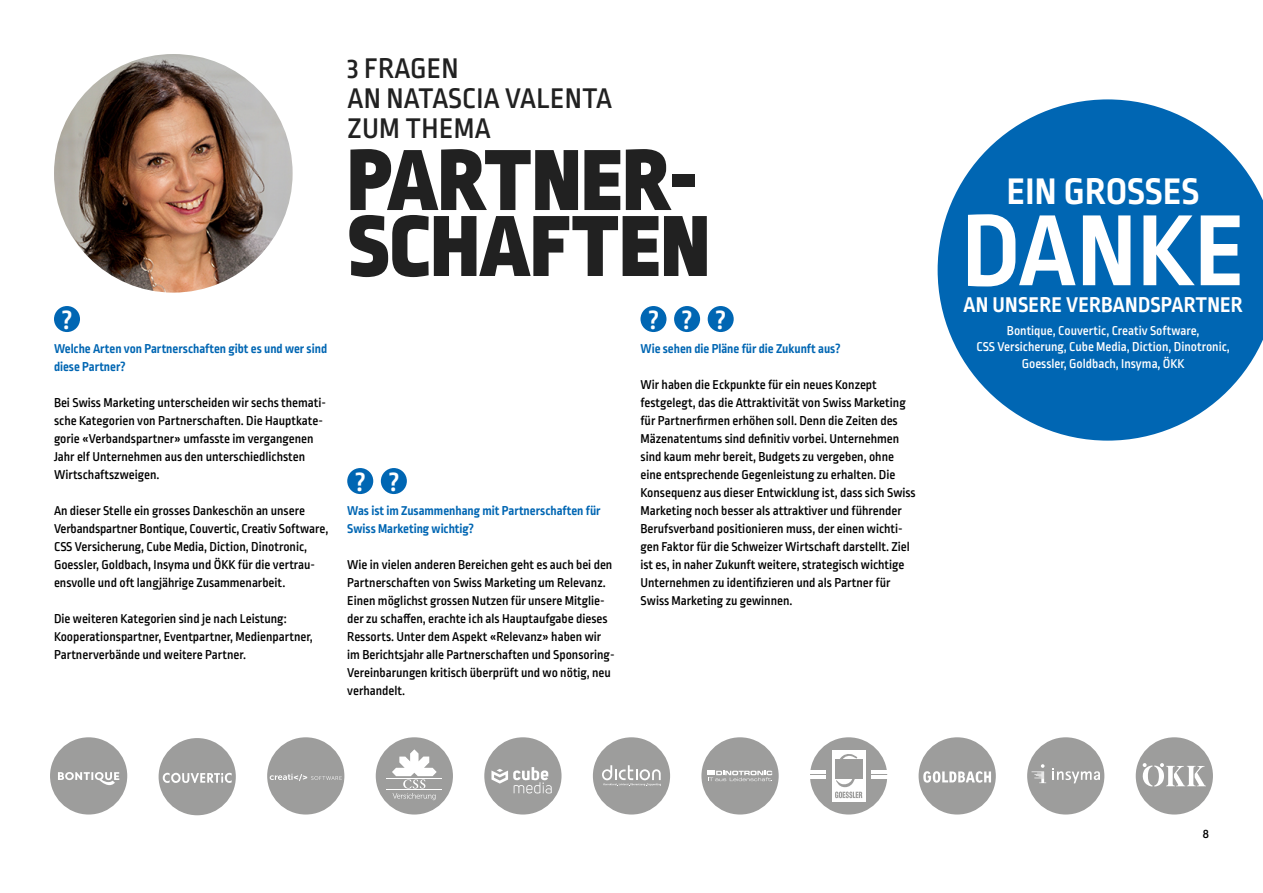
<style>
.page{position:relative;width:1263px;height:893px;background:#fff}
.page>*{position:absolute;margin:0;border:0;box-sizing:border-box;transform-origin:0 0}
.t1{font:700 106.5px "Ropa Sans Pro";letter-spacing:.005em;color:#fff}
.t2{font:900 91.5px/66px "Ropa Sans Pro";letter-spacing:.01em;color:#212121}
.t3{font:700 39px "Ropa Sans Pro";letter-spacing:.01em;color:#fff}
.t4{font:500 30px/30px "Ropa Sans Pro";letter-spacing:.01em;color:#212121}
.t5{font:700 26.7px "Ropa Sans Pro";color:#fff}
.t6{font:700 22.5px "Ropa Sans Pro";letter-spacing:.01em;color:#fff}
.t7{font:500 13.5px/18px "Ropa Sans Pro";color:#000}
.t8{font:700 13.5px/18px "Ropa Sans Pro";color:#0066b3}
.t9{font:500 13.5px/16.5px "Ropa Sans Pro";color:#fff;text-align:center}
</style>
<div class="page">
<img style="left:54px;top:54px;width:239px;height:239px;border-radius:119px">
<div style="left:54px;top:306px;width:26px;height:26px;background:#0066b3;border-radius:50%"></div>
<div style="left:381px;top:468px;width:26px;height:26px;background:#0066b3;border-radius:50%"></div>
<div style="left:347px;top:468px;width:26px;height:26px;background:#0066b3;border-radius:50%"></div>
<div style="left:674px;top:306px;width:26px;height:26px;background:#0066b3;border-radius:50%"></div>
<div style="left:640px;top:306px;width:26px;height:26px;background:#0066b3;border-radius:50%"></div>
<div style="left:708px;top:306px;width:26px;height:26px;background:#0066b3;border-radius:50%"></div>
<svg style="left:938px;top:99px;width:325px;height:342px;fill:#0066b3"></svg>
<div style="left:267px;top:737px;width:77px;height:77px;background:#9d9d9c;border-radius:50%"></div>
<svg style="left:270px;top:774px;width:72px;height:7px"></svg>
<div style="left:593px;top:737px;width:77px;height:77px;background:#9d9d9c;border-radius:50%"></div>
<svg style="left:602px;top:765px;width:59px;height:21px"></svg>
<div style="left:50px;top:737px;width:77px;height:77px;background:#9d9d9c;border-radius:50%"></div>
<svg style="left:58px;top:772px;width:61px;height:13px"></svg>
<div style="left:376px;top:737px;width:77px;height:77px;background:#9d9d9c;border-radius:50%"></div>
<hr style="left:386px;top:789px;width:56px;height:1px;background:#fff">
<hr style="left:386px;top:778px;width:56px;height:1px;background:#fff">
<svg style="left:392px;top:749px;width:45px;height:51px"></svg>
<div style="left:810px;top:737px;width:77px;height:77px;background:#9d9d9c;border-radius:50%"></div>
<hr style="left:808px;top:770px;width:18px;height:4px;background:#fff">
<hr style="left:808px;top:775px;width:18px;height:4px;background:#fff">
<hr style="left:871px;top:770px;width:18px;height:4px;background:#fff">
<hr style="left:871px;top:775px;width:18px;height:4px;background:#fff">
<div style="left:832px;top:750px;width:33px;height:52px;background:#fff"></div>
<svg style="left:835px;top:754px;width:27px;height:44px"></svg>
<div style="left:835px;top:759px;width:27px;height:20px;background:#9d9d9c"></div>
<div style="left:159px;top:738px;width:77px;height:77px;background:#9d9d9c;border-radius:50%"></div>
<svg style="left:163px;top:772px;width:69px;height:11px"></svg>
<div style="left:484px;top:737px;width:77px;height:77px;background:#9d9d9c;border-radius:50%"></div>
<svg style="left:491px;top:767px;width:61px;height:27px"></svg>
<div style="left:701px;top:737px;width:78px;height:77px;background:#9d9d9c;border-radius:50%"></div>
<svg style="left:708px;top:771px;width:64px;height:10px"></svg>
<div style="left:918px;top:737px;width:78px;height:77px;background:#9d9d9c;border-radius:50%"></div>
<svg style="left:923px;top:771px;width:68px;height:12px"></svg>
<div style="left:1027px;top:737px;width:77px;height:77px;background:#9d9d9c;border-radius:50%"></div>
<svg style="left:1052px;top:768px;width:48px;height:15px"></svg>
<svg style="left:1031px;top:764px;width:15px;height:19px"></svg>
<div style="left:1136px;top:737px;width:77px;height:77px;background:#9d9d9c;border-radius:50%"></div>
<svg style="left:1143px;top:763px;width:63px;height:23px"></svg>
<h3 class="t5" style="left:62px;top:305px;width:12px">?</h3>
<p class="t8" style="left:54px;top:340px;width:275px">Welche Arten von Partnerschaften gibt es und wer sind diese Partner?</p>
<p class="t7" style="left:54px;top:394px;width:274px">Bei Swiss Marketing unterscheiden wir sechs themati&shy;sche Kategorien von Partnerschaften. Die Hauptkate&shy;gorie «Verbandspartner» umfasste im vergangenen Jahr elf Unternehmen aus den unterschiedlichsten Wirtschaftszweigen.</p>
<p class="t7" style="left:54px;top:502px;width:276px">An dieser Stelle ein grosses Dankeschön an unsere Verbandspartner Bontique, Couvertic, Creativ Software, CSS Versicherung, Cube Media, Diction, Dinotronic, Goessler, Goldbach, Insyma und ÖKK für die vertrau&shy;ensvolle und oft langjährige Zusammenarbeit.</p>
<p class="t7" style="left:54px;top:610px;width:260px">Die weiteren Kategorien sind je nach Leistung:<br>Kooperationspartner, Eventpartner, Medienpartner,<br>Partnerverbände und weitere Partner.</p>
<h3 class="t4" style="left:347px;top:55px;width:267px">3 FRAGEN<br>AN NATASCIA VALENTA<br>ZUM THEMA</h3>
<h2 class="t2" style="left:348px;top:151px;width:363px">PARTNER-<br>SCHAFTEN</h2>
<h3 class="t5" style="left:355px;top:467px;width:45px">? ?</h3>
<p class="t8" style="left:347px;top:502px;width:255px">Was ist im Zusammenhang mit Partnerschaften für<br>Swiss Marketing wichtig?</p>
<p class="t7" style="left:347px;top:556px;width:269px">Wie in vielen anderen Bereichen geht es auch bei den Partnerschaften von Swiss Marketing um Relevanz.<br>Einen möglichst grossen Nutzen für unsere Mitglie&shy;der zu schaffen, erachte ich als Hauptaufgabe dieses Ressorts. Unter dem Aspekt «Relevanz» haben wir im Berichtsjahr alle Partnerschaften und Sponsoring-Vereinbarungen kritisch überprüft und wo nötig, neu verhandelt.</p>
<h3 class="t5" style="left:649px;top:305px;width:79px">???</h3>
<p class="t8" style="left:640px;top:340px;width:202px">Wie sehen die Pläne für die Zukunft aus?</p>
<p class="t7" style="left:640px;top:376px;width:277px">Wir haben die Eckpunkte für ein neues Konzept festgelegt, das die Attraktivität von Swiss Marketing für Partnerfirmen erhöhen soll. Denn die Zeiten des Mäzenatentums sind definitiv vorbei. Unternehmen sind kaum mehr bereit, Budgets zu vergeben, ohne eine entsprechende Gegenleistung zu erhalten. Die Konsequenz aus dieser Entwicklung ist, dass sich Swiss Marketing noch besser als attraktiver und führender Berufsverband positionieren muss, der einen wichti&shy;gen Faktor für die Schweizer Wirtschaft darstellt. Ziel ist es, in naher Zukunft weitere, strategisch wichtige Unternehmen zu identifizieren und als Partner für Swiss Marketing zu gewinnen.</p>
<h3 class="t3" style="left:1007px;top:169px;width:194px">EIN GROSSES</h3>
<h1 class="t1" style="left:962px;top:190px;width:284px">DANKE</h1>
<h3 class="t6" style="left:964px;top:292px;width:281px">AN UNSERE VERBANDSPARTNER</h3>
<p class="t9" style="left:977px;top:323px;width:255px">Bontique, Couvertic, Creativ Software,<br>CSS Versicherung, Cube Media, Diction, Dinotronic,<br>Goessler, Goldbach, Insyma, ÖKK</p>
<p class="t7" style="left:1203px;top:826px;width:8px">8</p>
</div>
